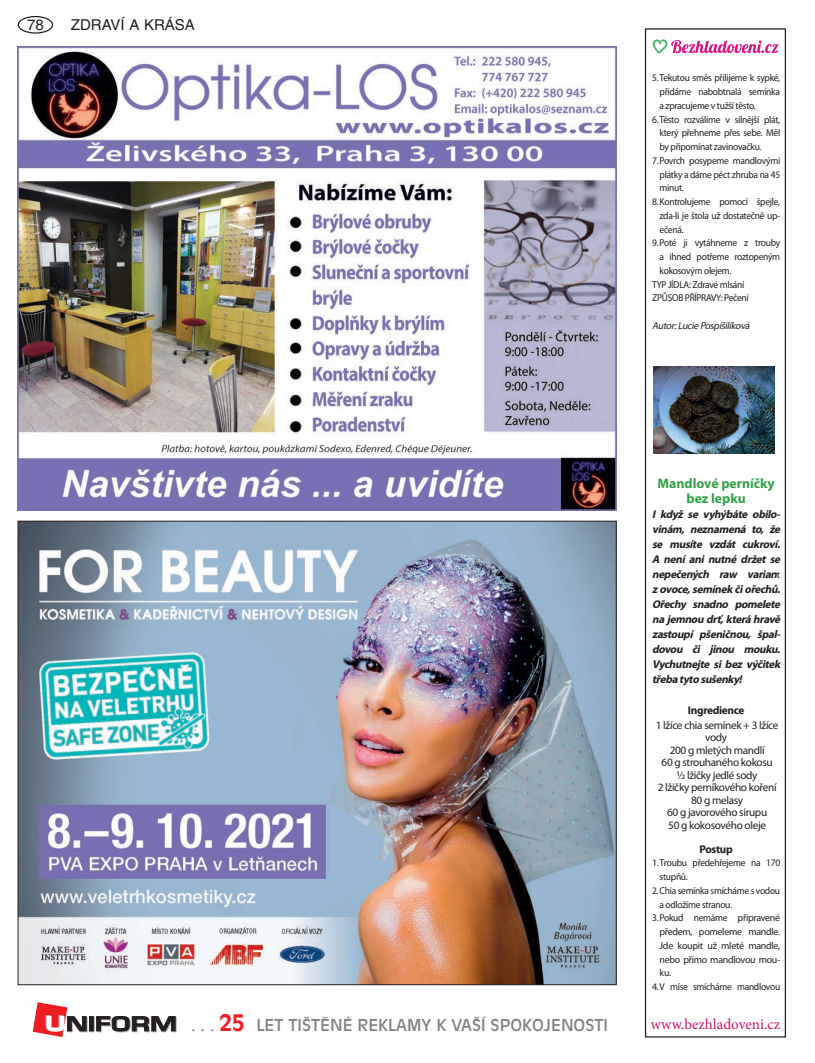
<style>
.page{position:relative;width:815px;height:1063px;background:#fff}
.page>*{position:absolute;margin:0;border:0;box-sizing:border-box;transform-origin:0 0}
.t1{font:16.25px "Antique Olive CE";color:#808285}
.t2{font:15px "Minion Pro";color:#cb156f}
.t3{font:15px "Helvetica CE";color:#231f20}
.t4{font:700 13.75px/15px "Myriad Pro";color:#34a147;text-align:center}
.t5{font:italic 700 11.25px/15px "Myriad Pro";color:#231f20}
.t6{font:11.25px/12.5px "Myriad Pro";letter-spacing:-.03em;color:#231f20;text-align:center}
.t7{font:700 11.25px "Myriad Pro";letter-spacing:-.03em;color:#231f20}
.t8{font:10px "Myriad Pro";letter-spacing:-.03em;color:#231f20;scale:.95 1}
.t9{font:10px "Myriad Pro";letter-spacing:-.03em;color:#231f20}
.t10{font:italic 10px "Myriad Pro";color:#231f20}
.s1{font-weight:700;font-size:22.5px;color:#ee1d23}
.s2{font-weight:400;font-style:normal;font-size:10px}
</style>
<div class="page">
<div style="left:18px;top:16px;width:35px;height:18px;border:1px solid #231f20;border-radius:50%"></div>
<div style="left:645px;top:28px;width:141px;height:1010px;border:1px solid #231f20"></div>
<img style="left:653px;top:367px;width:122px;height:87px">
<svg style="left:90px;top:1017px;width:5px;height:15px"></svg>
<svg style="left:89px;top:1016px;width:5px;height:15px"></svg>
<svg style="left:96px;top:1016px;width:81px;height:16px"></svg>
<svg style="left:33px;top:1002px;width:55px;height:35px"></svg>
<img style="left:18px;top:46px;width:599px;height:464px">
<img style="left:20px;top:523px;width:595px;height:460px">
<svg style="left:653px;top:40px;width:126px;height:13px"></svg>
<h2 class="t3" style="left:27px;top:16px;width:18px">78</h2>
<h2 class="t3" style="left:71px;top:16px;width:125px">ZDRAVÍ A KRÁSA</h2>
<p class="t8" style="left:652px;top:72px;width:136px">5.Tekutou směs přilijeme k sypké,</p>
<p class="t8" style="left:660px;top:86px;width:128px">přidáme nabobtnalá semínka</p>
<p class="t8" style="left:660px;top:99px;width:103px">a zpracujeme v tužší těsto.</p>
<p class="t8" style="left:652px;top:113px;width:136px">6.Těsto rozválíme v silnější plát,</p>
<p class="t8" style="left:660px;top:127px;width:128px">který přehneme přes sebe. Měl</p>
<p class="t8" style="left:660px;top:141px;width:109px">by připomínat zavinovačku.</p>
<p class="t8" style="left:652px;top:154px;width:136px">7.Povrch posypeme mandlovými</p>
<p class="t8" style="left:660px;top:168px;width:128px">plátky a dáme péct zhruba na 45</p>
<p class="t8" style="left:660px;top:182px;width:27px">minut.</p>
<p class="t8" style="left:652px;top:196px;width:136px">8.Kontrolujeme pomocí špejle,</p>
<p class="t8" style="left:660px;top:209px;width:128px">zda-li je štola už dostatečně up-</p>
<p class="t8" style="left:660px;top:223px;width:27px">ečená.</p>
<p class="t8" style="left:652px;top:237px;width:136px">9.Poté ji vytáhneme z trouby</p>
<p class="t8" style="left:660px;top:251px;width:128px">a ihned potřeme roztopeným</p>
<p class="t8" style="left:660px;top:264px;width:77px">kokosovým olejem.</p>
<p class="t8" style="left:652px;top:278px;width:99px">TYP JÍDLA: Zdravé mlsání</p>
<p class="t8" style="left:652px;top:292px;width:103px">ZPŮSOB PŘÍPRAVY: Pečení</p>
<p class="t10" style="left:652px;top:319px;width:101px">Autor:LuciePospíšilíková</p>
<h1 class="t1" style="left:191px;top:1016px;width:418px">. . . <span class="s1">25</span> LET TIŠTĚNÉ REKLAMY K VAŠÍ SPOKOJENOSTI</h1>
<h3 class="t4" style="left:657px;top:475px;width:119px">Mandlové perníčky bez lepku</h3>
<p class="t5" style="left:652px;top:506px;width:132px">I když se vyhýbáte obilo&shy;vinám, neznamená to, že se musíte vzdát cukroví.<br>A není ani nutné držet se nepečených raw varian<span class="s2">t </span>zovoce,semínek čiořechů.<br>Ořechy snadno pomelete najemnou drť,kteráhravě zastoupí pšeničnou, špal&shy;dovou či jinou mouku.<br>Vychutnejte si bez výčitek třebatyto sušenky!</p>
<p class="t7" style="left:688px;top:703px;width:58px">Ingredience</p>
<p class="t6" style="left:656px;top:719px;width:124px">1 lžíce chia semínek + 3 lžíce vody<br>200 g mletých mandlí<br>60 g strouhaného kokosu<br>½ lžičky jedlé sody<br>2 lžičky perníkového koření<br>80 g melasy<br>60 g javorového sirupu<br>50 g kokosového oleje</p>
<p class="t7" style="left:699px;top:841px;width:35px">Postup</p>
<p class="t9" style="left:652px;top:857px;width:130px">1.Troubu předehřejeme na 170</p>
<p class="t8" style="left:660px;top:871px;width:31px">stupňů.</p>
<p class="t8" style="left:652px;top:884px;width:136px">2.Chia semínka smícháme s vodou</p>
<p class="t8" style="left:660px;top:898px;width:78px">a odložíme stranou.</p>
<p class="t8" style="left:652px;top:912px;width:136px">3.Pokud nemáme připravené</p>
<p class="t9" style="left:660px;top:926px;width:122px">předem, pomeleme mandle.</p>
<p class="t9" style="left:660px;top:939px;width:122px">Jde koupit už mleté mandle,</p>
<p class="t9" style="left:660px;top:953px;width:122px">nebo přímo mandlovou mou-</p>
<p class="t9" style="left:660px;top:967px;width:13px">ku.</p>
<p class="t9" style="left:652px;top:981px;width:130px">4.V míse smícháme mandlovou</p>
<h2 class="t2" style="left:651px;top:1014px;width:131px">www.bezhladoveni.cz</h2>
</div>
